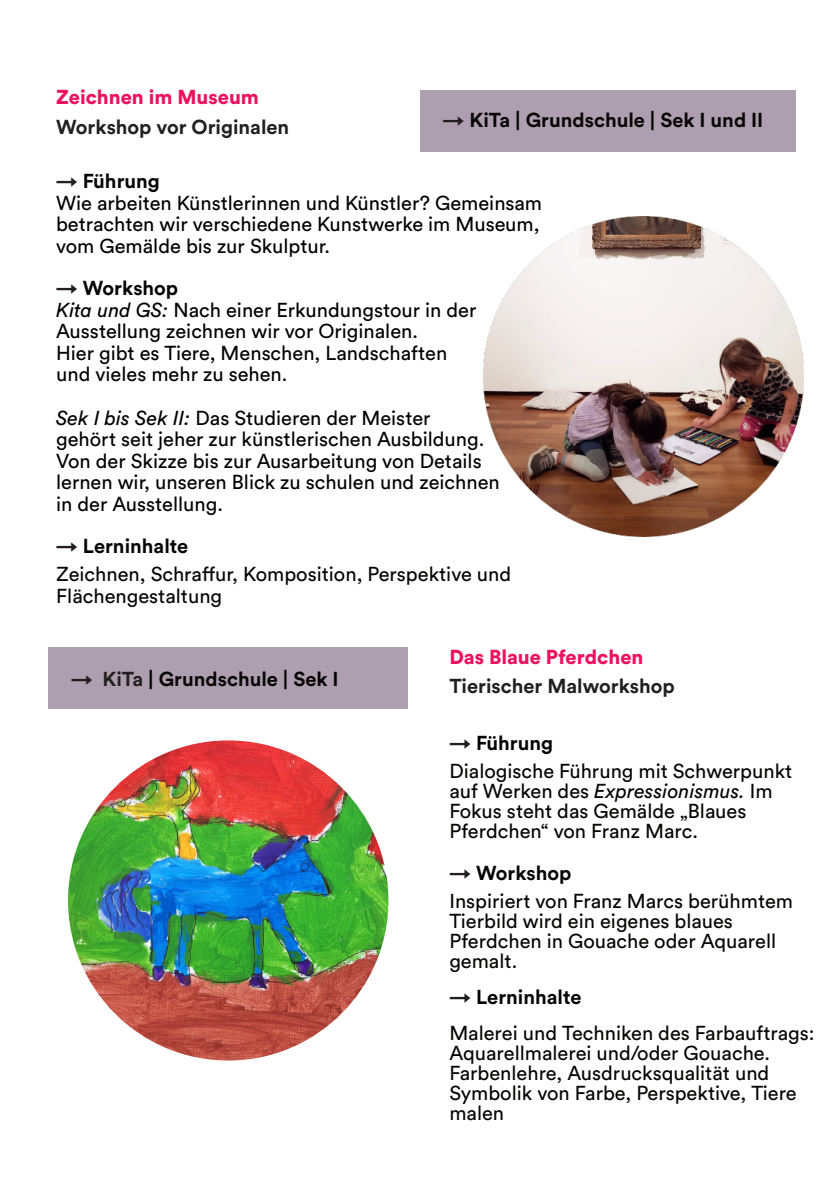
<style>
.page{position:relative;width:840px;height:1191px;background:#fff}
.page>*{position:absolute;margin:0;border:0;box-sizing:border-box;transform-origin:0 0}
.t1{font:20px/20px "Circular Std";color:#070504}
.t2{font:20px/21.6px "Circular Std";color:#000}
.t3{font:700 20px "Circular Std";color:#070504}
.t4{font:700 20px "Circular Std";color:#231f20}
.t5{font:900 20px "Circular Std";color:#ed125e}
.s1{font-weight:700;color:#241f1e}
.s2{font-weight:700;color:#070504}
.s3{font-style:italic}
.s4{font-weight:700}
.s5{color:#241f1e}
</style>
<div class="page">
<div style="left:48px;top:647px;width:360px;height:62px;background:#ae9fb0"></div>
<img style="left:68px;top:740px;width:320px;height:320px;border-radius:50%">
<div style="left:420px;top:90px;width:374px;height:61px;background:#ae9fb0"></div>
<img style="left:483px;top:216px;width:320px;height:320px">
<p class="t5" style="left:56px;top:88px;width:204px">Zeichnen im Museum</p>
<p class="t4" style="left:56px;top:118px;width:234px">Workshop vor Originalen</p>
<p class="t2" style="left:56px;top:171px;width:487px"><span class="s1">→</span> <span class="s2">Führung<br></span>Wie arbeiten Künstlerinnen und Künstler? Gemeinsam betrachten wir verschiedene Kunstwerke im Museum, vom Gemälde bis zur Skulptur.</p>
<p class="t2" style="left:56px;top:278px;width:421px"><span class="s1">→</span> <span class="s2">Workshop<br></span><span class="s3">Kita und GS:</span> Nach einer Erkundungstour in der Ausstellung zeichnen wir vor Originalen.<br>Hier gibt es Tiere, Menschen, Landschaften und vieles mehr zu sehen.</p>
<p class="t2" style="left:56px;top:407px;width:445px"><span class="s3">Sek I bis Sek II:</span> Das Studieren der Meister<br>gehört seit jeher zur künstlerischen Ausbildung.<br>Von der Skizze bis zur Ausarbeitung von Details lernen wir, unseren Blick zu schulen und zeichnen in der Ausstellung.</p>
<p class="t1" style="left:56px;top:532px;width:456px;line-height:28px"><span class="s1">→</span> <span class="s4">Lerninhalte<br></span>Zeichnen, Schraffur, Komposition, Perspektive und</p>
<p class="t1" style="left:56px;top:586px;width:167px">Flächengestaltung</p>
<p class="t3" style="left:442px;top:111px;width:322px"><span class="s5">→</span> KiTa | Grundschule | Sek I und II</p>
<p class="t3" style="left:71px;top:670px;width:269px"><span class="s5">→ KiTa</span> | Grundschule | Sek I</p>
<p class="t5" style="left:449px;top:647px;width:195px">Das Blaue Pferdchen</p>
<p class="t4" style="left:449px;top:677px;width:227px">Tierischer Malworkshop</p>
<p class="t1" style="left:449px;top:729px;width:344px;line-height:28px"><span class="s1">→</span> <span class="s4">Führung<br></span>Dialogische Führung mit Schwerpunkt</p>
<p class="t1" style="left:449px;top:781px;width:324px">auf Werken des <span class="s3">Expressionismus.</span> Im<br>Fokus steht das Gemälde „Blaues<br>Pferdchen“ von Franz Marc.</p>
<p class="t1" style="left:449px;top:859px;width:345px;line-height:28px"><span class="s1">→</span> <span class="s4">Workshop<br></span>Inspiriert von Franz Marcs berühmtem</p>
<p class="t1" style="left:449px;top:911px;width:328px">Tierbild wird ein eigenes blaues<br>Pferdchen in Gouache oder Aquarell gemalt.</p>
<p class="t1" style="left:449px;top:979px;width:366px;line-height:36px"><span class="s1">→</span> <span class="s4">Lerninhalte<br></span>Malerei und Techniken des Farbauftrags:</p>
<p class="t1" style="left:449px;top:1043px;width:349px">Aquarellmalerei und/oder Gouache.<br>Farbenlehre, Ausdrucksqualität und<br>Symbolik von Farbe, Perspektive, Tiere malen</p>
</div>
